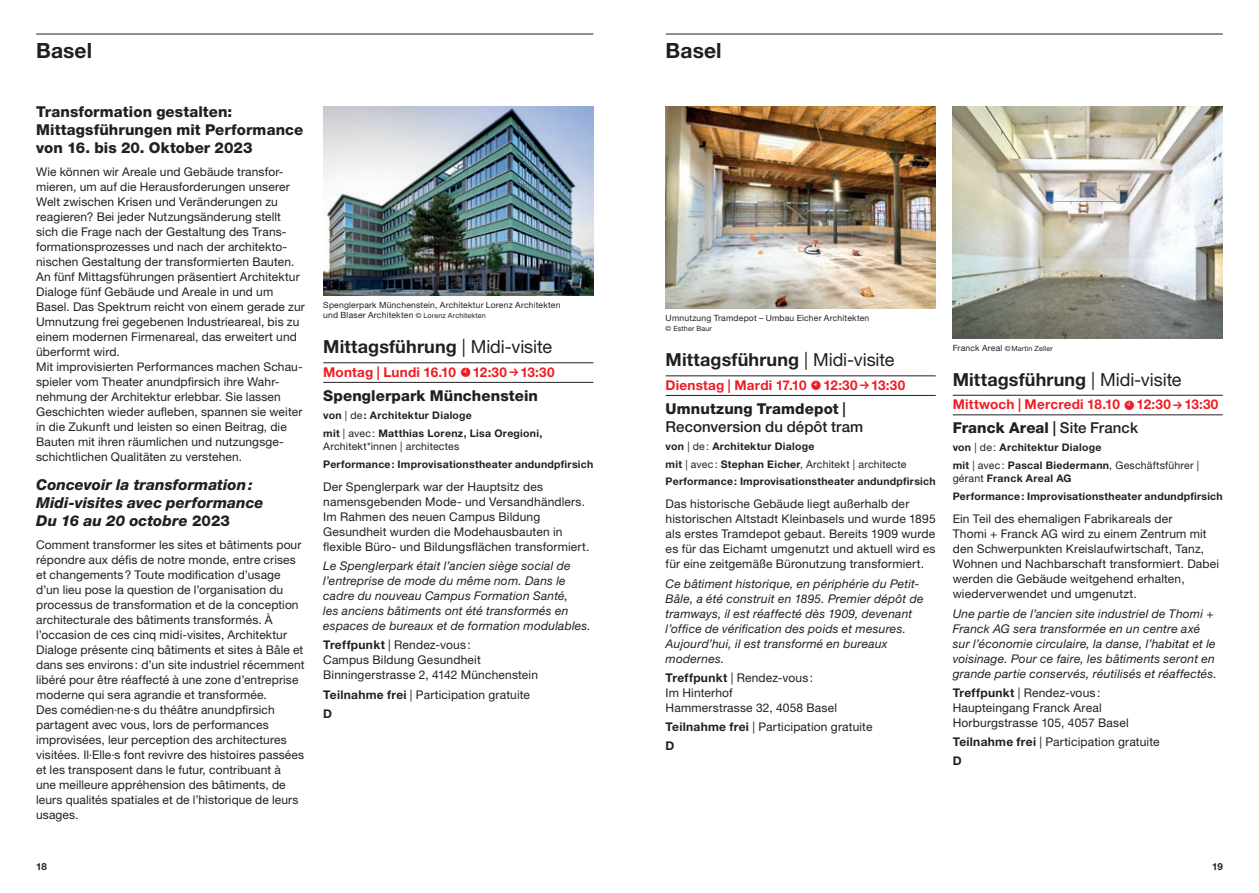
<style>
.page{position:relative;width:1259px;height:893px;background:#fff}
.page>*{position:absolute;margin:0;border:0;box-sizing:border-box;transform-origin:0 0}
.Ville_2022{font:700 21px "Helvetica Neue LT Std";letter-spacing:.005em;color:#231f20}
.Type_manifestation_B{font:700 18px "Helvetica Neue LT Std";letter-spacing:.01em;color:#231f20}
.Titre_manif_2022{font:800 15px/18px "Helvetica Neue LT Std";letter-spacing:.01em;color:#231f20}
.Titre_manif_2022-2{font:italic 800 15px/18px "Helvetica Neue LT Std";letter-spacing:.005em;color:#231f20}
.Titre_manif_2022-3{font:500 15px/18px "Helvetica Neue LT Std";letter-spacing:.005em;color:#231f20}
.Dates_Bold_rouge_fil{font:700 13.5px "Helvetica Neue LT Std";letter-spacing:.015em;color:#ee1d23}
.Texte_01_c_8_10_Regu{font:12px/15px "Helvetica Neue LT Std";letter-spacing:.01em;color:#231f20}
.Texte_02_c_8_10_Ital{font:italic 12px/15px "Helvetica Neue LT Std";letter-spacing:.02em;color:#231f20}
.Lieu_précisions_c_8{font:12px/15px "Helvetica Neue LT Std";letter-spacing:.015em;color:#231f20}
.Lieu_précisions_c_8-2{font:700 12px "Helvetica Neue LT Std";color:#231f20}
.Avec_Mit_Sous-titre{font:700 10.5px/13.5px "Helvetica Neue LT Std";letter-spacing:.025em;color:#231f20}
.Avec_Mit_Sous-titre-2{font:10.5px/13.5px "Helvetica Neue LT Std";letter-spacing:.02em;color:#231f20}
.t1{font:700 9.75px "Helvetica Neue LT Std";color:#231f20}
.Légende_photo_2022{font:8.55px/10.5px "Helvetica Neue LT Std";letter-spacing:.02em;color:#231f20}
.Légende_photo_2022-2{font:7.2px "Helvetica Neue LT Std";letter-spacing:.02em;color:#231f20}
.s1{font-style:normal}
.s2{font-size:7.2px}
.s3{font-weight:400}
.s4{font-weight:700}
.s5{font-weight:800}
.s6{font-size:8.55px}
.s7{font-weight:500}
</style>
<div class="page">
<hr style="left:36px;top:34px;width:557px;height:1px;background:#231f20">
<hr style="left:665px;top:34px;width:557px;height:1px;background:#231f20">
<hr style="left:323px;top:362px;width:270px;height:1px;background:#231f20">
<hr style="left:323px;top:382px;width:270px;height:1px;background:#231f20">
<hr style="left:665px;top:376px;width:270px;height:1px;background:#231f20">
<hr style="left:665px;top:395px;width:270px;height:1px;background:#231f20">
<hr style="left:952px;top:395px;width:270px;height:1px;background:#231f20">
<hr style="left:952px;top:415px;width:270px;height:1px;background:#231f20">
<img style="left:665px;top:106px;width:270px;height:203px">
<img style="left:952px;top:106px;width:270px;height:233px">
<img style="left:323px;top:106px;width:270px;height:190px">
<p class="Ville_2022" style="left:36px;top:38px;width:58px">Basel</p>
<p class="Titre_manif_2022" style="left:36px;top:103px;width:269px">Transformation gestalten:<br>Mittagsführungen mit Performance von 16. bis 20. Oktober 2023</p>
<p class="Texte_01_c_8_10_Regu" style="left:36px;top:164px;width:270px">Wie können wir Areale und Gebäude transfor&shy;mieren, um auf die Herausforderungen unserer Welt zwischen Krisen und Veränderungen zu reagieren? Bei jeder Nutzungsänderung stellt sich die Frage nach der Gestaltung des Trans&shy;formationsprozesses und nach der architekto&shy;nischen Gestaltung der transformierten Bauten.<br>An fünf Mittagsführungen präsentiert Architektur Dialoge fünf Gebäude und Areale in und um Basel. Das Spektrum reicht von einem gerade zur Umnutzung frei gegebenen Industrieareal, bis zu einem modernen Firmenareal, das erweitert und überformt wird.<br>Mit improvisierten Performances machen Schau&shy;spieler vom Theater anundpfirsich ihre Wahr&shy;nehmung der Architektur erlebbar. Sie lassen Geschichten wieder aufleben, spannen sie weiter in die Zukunft und leisten so einen Beitrag, die Bauten mit ihren räumlichen und nutzungsge&shy;schichtlichen Qualitäten zu verstehen.</p>
<p class="Titre_manif_2022-2" style="left:36px;top:475px;width:229px">Concevoir la transformation:<br>Midi-visites avec performance<br>Du 16 au 20 octobre <span class="s1">2023</span></p>
<p class="Texte_01_c_8_10_Regu" style="left:36px;top:537px;width:270px">Comment transformer les sites et bâtiments pour répondre aux défis de notre monde, entre crises et changements? Toute modification d’usage d’un lieu pose la question de l’organisation du processus de transformation et de la conception architecturale des bâtiments transformés. À l’occasion de ces cinq midi-visites, Architektur Dialoge présente cinq bâtiments et sites à Bâle et dans ses environs: d’un site industriel récemment libéré pour être réaffecté à une zone d’entreprise moderne qui sera agrandie et transformée.<br>Des comédien·ne·s du théâtre anundpfirsich partagent avec vous, lors de performances improvisées, leur perception des architectures visitées. Il·Elle·s font revivre des histoires passées et les transposent dans le futur, contribuant à<br>une meilleure appréhension des bâtiments, de leurs qualités spatiales et de l’historique de leurs usages.</p>
<p class="Légende_photo_2022" style="left:323px;top:299px;width:239px">Spenglerpark Münchenstein, Architektur Lorenz Architekten und Blaser Architekten <span class="s2">© Lorenz Architekten</span></p>
<p class="Type_manifestation_B" style="left:323px;top:336px;width:230px">Mittagsführung <span class="s3">| Midi-visite</span></p>
<p class="Dates_Bold_rouge_fil" style="left:323px;top:363px;width:233px">Montag | Lundi 16.10 12:30 13:30</p>
<p class="Titre_manif_2022" style="left:323px;top:387px;width:216px">Spenglerpark Münchenstein</p>
<p class="Avec_Mit_Sous-titre" style="left:323px;top:408px;width:150px">von <span class="s3">| de</span>: Architektur Dialoge</p>
<p class="Avec_Mit_Sous-titre-2" style="left:323px;top:426px;width:221px"><span class="s4">mit</span> | avec: <span class="s4">Matthias Lorenz, Lisa Oregioni,<br></span>Architekt*innen | architectes</p>
<p class="Avec_Mit_Sous-titre" style="left:323px;top:457px;width:272px">Performance: Improvisationstheater andundpfirsich</p>
<p class="Texte_01_c_8_10_Regu" style="left:323px;top:479px;width:267px">Der Spenglerpark war der Hauptsitz des namensgebenden Mode- und Versandhändlers.<br>Im Rahmen des neuen Campus Bildung Gesundheit wurden die Modehausbauten in flexible Büro- und Bildungsflächen transformiert.</p>
<p class="Texte_02_c_8_10_Ital" style="left:323px;top:558px;width:269px">Le Spenglerpark était l’ancien siège social de l’entreprise de mode du même nom. Dans le cadre du nouveau Campus Formation Santé,<br>les anciens bâtiments ont été transformés en espaces de bureaux et de formation modulables.</p>
<p class="Lieu_précisions_c_8" style="left:323px;top:637px;width:216px"><span class="s4">Treffpunkt</span> | Rendez-vous:<br>Campus Bildung Gesundheit<br>Binningerstrasse 2, 4142 Münchenstein</p>
<p class="Lieu_précisions_c_8" style="left:323px;top:687px;width:208px"><span class="s4">Teilnahme frei</span> | Participation gratuite</p>
<p class="Lieu_précisions_c_8-2" style="left:323px;top:706px;width:10px">D</p>
<p class="Ville_2022" style="left:665px;top:38px;width:58px">Basel</p>
<p class="Légende_photo_2022" style="left:665px;top:313px;width:205px">Umnutzung Tramdepot – Umbau Eicher Architekten</p>
<p class="Légende_photo_2022-2" style="left:665px;top:324px;width:48px">© Esther Baur</p>
<p class="Type_manifestation_B" style="left:665px;top:349px;width:230px">Mittagsführung <span class="s3">| Midi-visite</span></p>
<p class="Dates_Bold_rouge_fil" style="left:665px;top:376px;width:241px">Dienstag | Mardi 17.10 12:30 13:30</p>
<p class="Titre_manif_2022-3" style="left:665px;top:400px;width:199px"><span class="s5">Umnutzung Tramdepot</span> |<br>Reconversion du dépôt tram</p>
<p class="Avec_Mit_Sous-titre" style="left:665px;top:439px;width:150px">von <span class="s3">| de:</span> Architektur Dialoge</p>
<p class="Avec_Mit_Sous-titre-2" style="left:665px;top:457px;width:242px"><span class="s4">mit</span> | avec: <span class="s4">Stephan Eicher</span>, Architekt | architecte</p>
<p class="Avec_Mit_Sous-titre" style="left:665px;top:475px;width:272px">Performance: Improvisationstheater andundpfirsich</p>
<p class="Texte_01_c_8_10_Regu" style="left:665px;top:496px;width:271px">Das historische Gebäude liegt außerhalb der historischen Altstadt Kleinbasels und wurde 1895 als erstes Tramdepot gebaut. Bereits 1909 wurde es für das Eichamt umgenutzt und aktuell wird es für eine zeitgemäße Büronutzung transformiert.</p>
<p class="Texte_02_c_8_10_Ital" style="left:665px;top:576px;width:259px">Ce bâtiment historique, en périphérie du Petit-Bâle, a été construit en 1895. Premier dépôt de tramways, il est réaffecté dès 1909, devenant l’office de vérification des poids et mesures.<br>Aujourd’hui, il est transformé en bureaux modernes.</p>
<p class="Lieu_précisions_c_8" style="left:665px;top:670px;width:173px"><span class="s4">Treffpunkt</span> | Rendez-vous:<br>Im Hinterhof<br>Hammerstrasse 32, 4058 Basel</p>
<p class="Lieu_précisions_c_8" style="left:665px;top:719px;width:208px"><span class="s4">Teilnahme frei</span> | Participation gratuite</p>
<p class="Lieu_précisions_c_8-2" style="left:665px;top:739px;width:10px">D</p>
<p class="Légende_photo_2022-2" style="left:952px;top:344px;width:102px"><span class="s6">Franck Areal</span> ©Martin Zeller</p>
<p class="Type_manifestation_B" style="left:952px;top:368px;width:230px">Mittagsführung <span class="s3">| Midi-visite</span></p>
<p class="Dates_Bold_rouge_fil" style="left:952px;top:396px;width:267px">Mittwoch | Mercredi 18.10 12:30 13:30</p>
<p class="Titre_manif_2022" style="left:952px;top:419px;width:187px">Franck Areal <span class="s7">| Site Franck</span></p>
<p class="Avec_Mit_Sous-titre" style="left:952px;top:440px;width:150px">von <span class="s3">| de:</span> Architektur Dialoge</p>
<p class="Avec_Mit_Sous-titre" style="left:952px;top:458px;width:248px">mit <span class="s3">| avec:</span> Pascal Biedermann<span class="s3">, Geschäftsführer | gérant</span> Franck Areal AG</p>
<p class="Avec_Mit_Sous-titre" style="left:952px;top:489px;width:272px">Performance: Improvisationstheater andundpfirsich</p>
<p class="Texte_01_c_8_10_Regu" style="left:952px;top:511px;width:268px">Ein Teil des ehemaligen Fabrikareals der<br>Thomi + Franck AG wird zu einem Zentrum mit den Schwerpunkten Kreislaufwirtschaft, Tanz, Wohnen und Nachbarschaft transformiert. Dabei werden die Gebäude weitgehend erhalten, wiederverwendet und umgenutzt.</p>
<p class="Texte_02_c_8_10_Ital" style="left:952px;top:606px;width:266px">Une partie de l’ancien site industriel de Thomi + Franck AG sera transformée en un centre axé sur l’économie circulaire, la danse, l’habitat et le voisinage. Pour ce faire, les bâtiments seront en grande partie conservés, réutilisés et réaffectés.</p>
<p class="Lieu_précisions_c_8" style="left:952px;top:685px;width:177px"><span class="s4">Treffpunkt</span> | Rendez-vous:<br>Haupteingang Franck Areal<br>Horburgstrasse 105, 4057 Basel</p>
<p class="Lieu_précisions_c_8" style="left:952px;top:734px;width:208px"><span class="s4">Teilnahme frei</span> | Participation gratuite</p>
<p class="Lieu_précisions_c_8-2" style="left:952px;top:754px;width:10px">D</p>
<p class="t1" style="left:36px;top:861px;width:12px">18</p>
<p class="t1" style="left:1212px;top:861px;width:12px">19</p>
</div>
